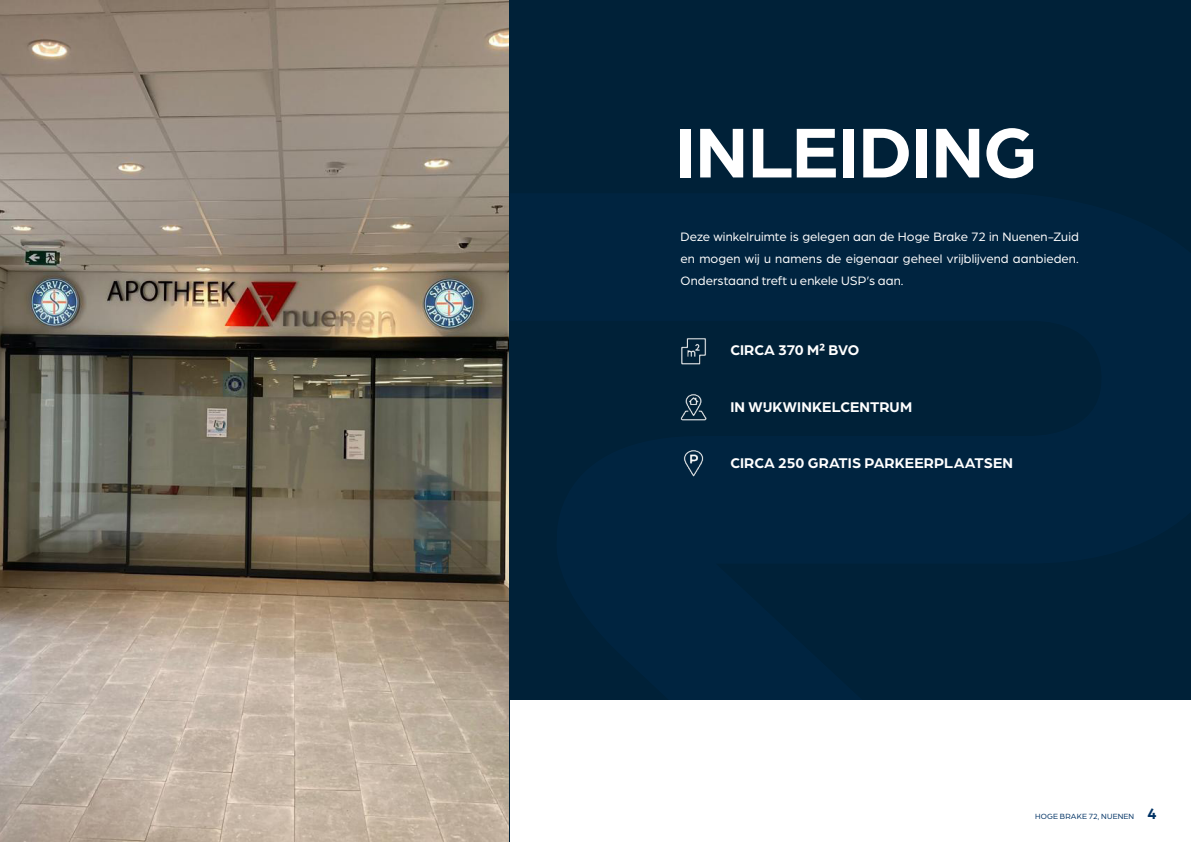
<style>
.page{position:relative;width:1191px;height:842px;background:#002138}
.page>*{position:absolute;margin:0;border:0;box-sizing:border-box;transform-origin:0 0}
.t1{font:700 75px "Arboria";color:#fff}
.t2{font:700 15px "Arboria";letter-spacing:.005em;color:#fff}
.t3{font:13px/22px "Arboria";letter-spacing:.005em;color:#fff;text-align:justify}
.t4{font:8px "Arboria";letter-spacing:.02em;color:#003264}
.s1{font-weight:700;font-size:16px}
</style>
<div class="page">
<img style="left:0;top:0;width:508px;height:842px">
<div style="left:510px;top:700px;width:681px;height:142px;background:#fff"></div>
<img style="left:681px;top:338px;width:25px;height:27px">
<img style="left:680px;top:394px;width:27px;height:27px">
<img style="left:683px;top:450px;width:21px;height:27px">
<h1 class="t1" style="left:675px;top:101px;width:364px">INLEIDING</h1>
<p class="t3" style="left:680px;top:225px;width:400px">Deze winkelruimte is gelegen aan de Hoge Brake 72 in Nuenen-Zuid en mogen wij u namens de eigenaar geheel vrijblijvend aanbieden.<br>Onderstaand treft u enkele USP’s aan.</p>
<p class="t2" style="left:730px;top:340px;width:130px">CIRCA 370 M² BVO</p>
<p class="t2" style="left:730px;top:396px;width:183px">IN WIJKWINKELCENTRUM</p>
<p class="t2" style="left:730px;top:452px;width:284px">CIRCA 250 GRATIS PARKEERPLAATSEN</p>
<p class="t4" style="left:1035px;top:811px;width:123px">HOGE BRAKE 72, NUENEN <span class="s1">4</span></p>
</div>
